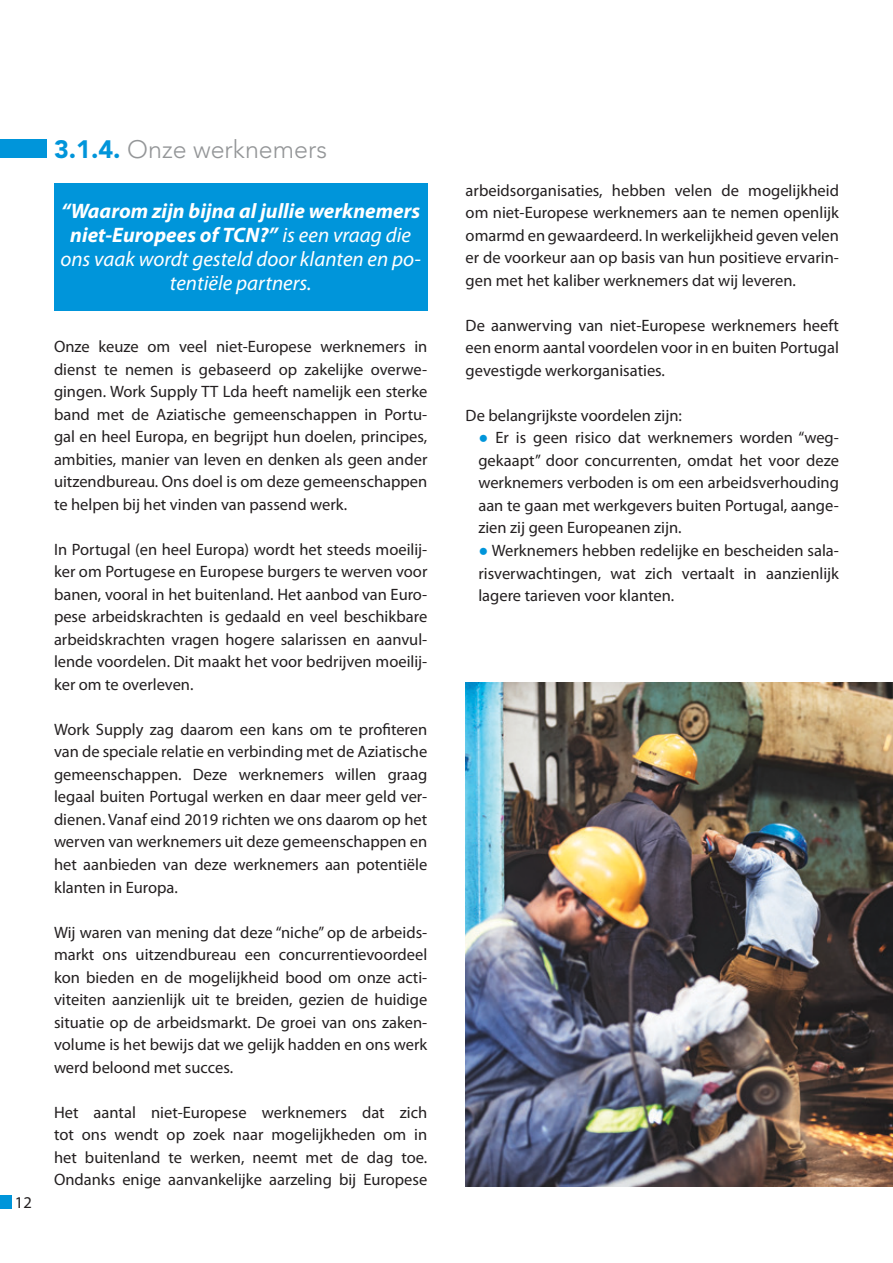
<style>
.page{position:relative;width:893px;height:1263px;background:#fff}
.page>*{position:absolute;margin:0;border:0;box-sizing:border-box;transform-origin:0 0}
.t1{font:300 25.05px "Avenir LT Std";color:#949698}
.t2{font:italic 21px/24px "Myriad Pro";color:#fff;text-align:center}
.t3{font:16.5px/22.5px "Myriad Pro";color:#231f20;text-align:justify}
.s1{font-weight:900;color:#0095da}
.s2{font-weight:700}
.s3{font-family:"Arial";color:#0095da}
</style>
<div class="page">
<hr style="left:892px;top:0;width:1px;height:1263px;background:#eaf3fb">
<div style="left:54px;top:183px;width:373px;height:128px;background:#0095da"></div>
<div style="left:0;top:139px;width:46px;height:19px;background:#0095da"></div>
<div style="left:0;top:1195px;width:11px;height:14px;background:#0095da"></div>
<img style="left:466px;top:683px;width:427px;height:503px">
<p class="t3" style="left:15px;top:1191px;width:18px">12</p>
<h1 class="t1" style="left:54px;top:134px;width:275px"><span class="s1">3.1.4.</span> Onze werknemers</h1>
<p class="t2" style="left:60px;top:198px;width:362px"><span class="s2">“Waarom zijn bijna al jullie werknemers niet-Europees of TCN?”</span> is een vraag die ons vaak wordt gesteld door klanten en po&shy;tentiële partners.</p>
<p class="t3" style="left:54px;top:335px;width:375px">Onze keuze om veel niet-Europese werknemers in dienst te nemen is gebaseerd op zakelijke overwe&shy;gingen. Work Supply TT Lda heeft namelijk een sterke band met de Aziatische gemeenschappen in Portu&shy;gal en heel Europa, en begrijpt hun doelen, principes, ambities, manier van leven en denken als geen ander uitzendbureau. Ons doel is om deze gemeenschappen te helpen bij het vinden van passend werk.</p>
<p class="t3" style="left:54px;top:538px;width:375px">In Portugal (en heel Europa) wordt het steeds moeilij&shy;ker om Portugese en Europese burgers te werven voor banen, vooral in het buitenland. Het aanbod van Euro&shy;pese arbeidskrachten is gedaald en veel beschikbare arbeidskrachten vragen hogere salarissen en aanvul&shy;lende voordelen. Dit maakt het voor bedrijven moeilij&shy;ker om te overleven.</p>
<p class="t3" style="left:54px;top:718px;width:375px">Work Supply zag daarom een kans om te profiteren van de speciale relatie en verbinding met de Aziatische gemeenschappen. Deze werknemers willen graag legaal buiten Portugal werken en daar meer geld ver&shy;dienen. Vanaf eind 2019 richten we ons daarom op het werven van werknemers uit deze gemeenschappen en het aanbieden van deze werknemers aan potentiële klanten in Europa.</p>
<p class="t3" style="left:54px;top:920px;width:375px">Wij waren van mening dat deze “niche” op de arbeids&shy;markt ons uitzendbureau een concurrentievoordeel kon bieden en de mogelijkheid bood om onze acti&shy;viteiten aanzienlijk uit te breiden, gezien de huidige situatie op de arbeidsmarkt. De groei van ons zaken&shy;volume is het bewijs dat we gelijk hadden en ons werk werd beloond met succes.</p>
<p class="t3" style="left:54px;top:1100px;width:375px">Het aantal niet-Europese werknemers dat zich tot ons wendt op zoek naar mogelijkheden om in het buitenland te werken, neemt met de dag toe.<br>Ondanks enige aanvankelijke aarzeling bij Europese</p>
<p class="t3" style="left:466px;top:179px;width:375px">arbeidsorganisaties, hebben velen de mogelijkheid om niet-Europese werknemers aan te nemen openlijk omarmd en gewaardeerd. In werkelijkheid geven velen er de voorkeur aan op basis van hun positieve ervarin&shy;gen met het kaliber werknemers dat wij leveren.</p>
<p class="t3" style="left:466px;top:314px;width:375px">De aanwerving van niet-Europese werknemers heeft een enorm aantal voordelen voor in en buiten Portugal gevestigde werkorganisaties.</p>
<p class="t3" style="left:466px;top:404px;width:218px">De belangrijkste voordelen zijn:</p>
<p class="t3" style="left:478px;top:426px;width:362px"><span class="s3">●</span> Er is geen risico dat werknemers worden “weg&shy;gekaapt” door concurrenten, omdat het voor deze werknemers verboden is om een arbeidsverhouding aan te gaan met werkgevers buiten Portugal, aange&shy;zien zij geen Europeanen zijn.</p>
<p class="t3" style="left:478px;top:539px;width:362px"><span class="s3">●</span> Werknemers hebben redelijke en bescheiden sala&shy;risverwachtingen, wat zich vertaalt in aanzienlijk lagere tarieven voor klanten.</p>
</div>
